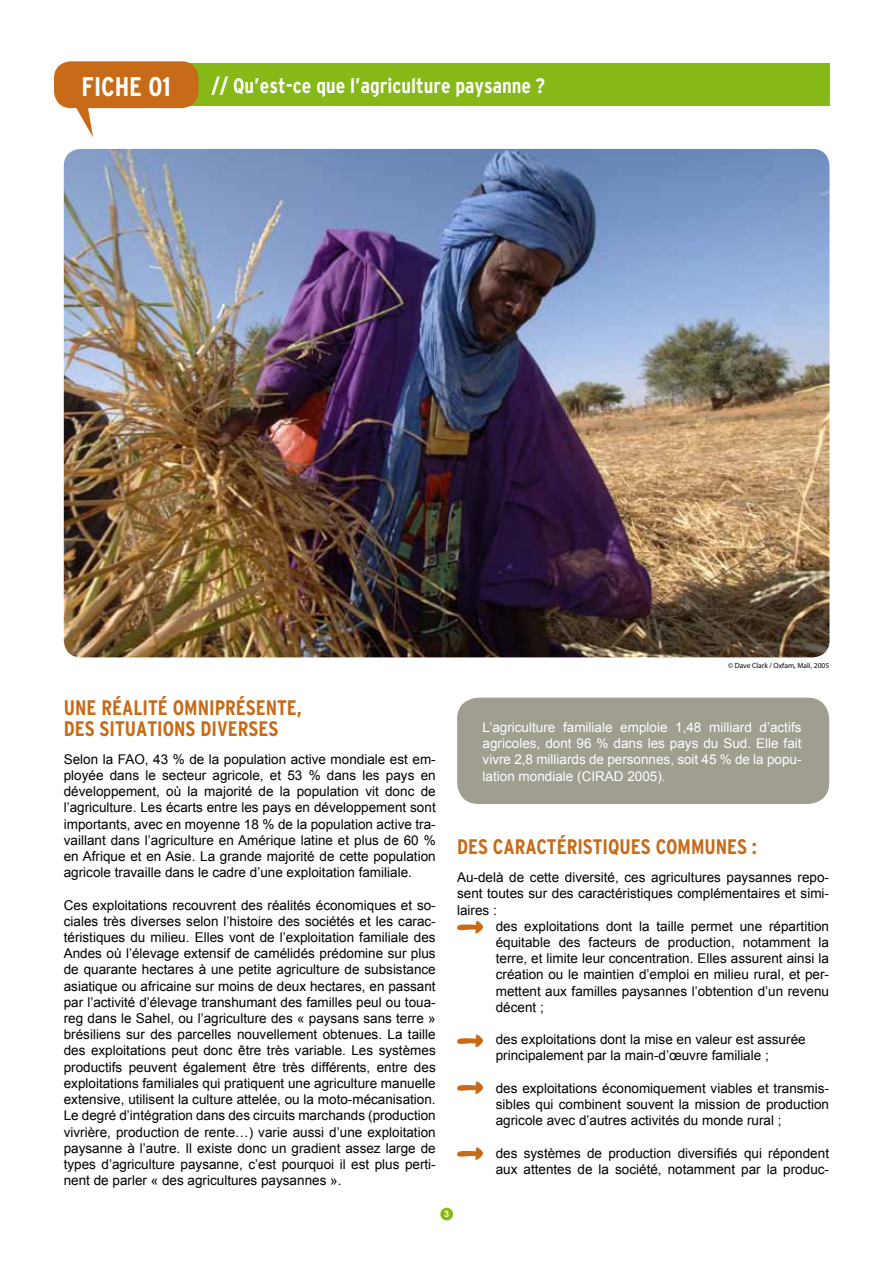
<style>
.page{position:relative;width:893px;height:1263px;background:#fff}
.page>*{position:absolute;margin:0;border:0;box-sizing:border-box;transform-origin:0 0}
.t1{font:700 condensed 27px "Interstate";color:#fff}
.t2{font:700 condensed 21px/21px "Interstate";color:#c76b18}
.t3{font:700 condensed 21px "Interstate";color:#fff}
.t4{font:13.5px/16.2px "Arial";color:#000;text-align:justify}
.t5{font:13.5px/16.2px "Arial";color:#fff;text-align:justify}
.t6{font:700 9px "Arial";color:#fff}
.t7{font:7.5px "Myriad Pro";color:#000}
</style>
<div class="page">
<div style="left:165px;top:64px;width:664px;height:42px;background:#86b918"></div>
<div style="left:54px;top:61px;width:145px;height:47px;background:#c76b18;border-radius:17px"></div>
<svg style="left:76px;top:108px;width:17px;height:29px"></svg>
<div style="left:457px;top:698px;width:372px;height:106px;background:#9f9e91;border-radius:21px"></div>
<svg style="left:457px;top:920px;width:26px;height:14px"></svg>
<svg style="left:457px;top:1034px;width:26px;height:14px"></svg>
<svg style="left:457px;top:1081px;width:26px;height:13px"></svg>
<svg style="left:457px;top:1147px;width:26px;height:13px"></svg>
<img style="left:64px;top:149px;width:765px;height:508px">
<div style="left:440px;top:1208px;width:13px;height:12px;background:#86b918;border-radius:50%"></div>
<h1 class="t1" style="left:82px;top:71px;width:91px">FICHE 01</h1>
<h2 class="t3" style="left:211px;top:74px;width:335px">// QU’EST-CE QUE L’AGRICULTURE PAYSANNE ?</h2>
<p class="t7" style="left:728px;top:661px;width:103px">© Dave Clark / Oxfam, Mali, 2005</p>
<h2 class="t2" style="left:64px;top:697px;width:240px">UNE RÉALITÉ OMNIPRÉSENTE,<br>DES SITUATIONS DIVERSES</h2>
<p class="t4" style="left:64px;top:751px;width:373px">Selon la FAO, 43 % de la population active mondiale est em&shy;ployée dans le secteur agricole, et 53 % dans les pays en développement, où la majorité de la population vit donc de l’agriculture. Les écarts entre les pays en développement sont importants, avec en moyenne 18 % de la population active tra&shy;vaillant dans l’agriculture en Amérique latine et plus de 60 % en Afrique et en Asie. La grande majorité de cette population agricole travaille dans le cadre d’une exploitation familiale.</p>
<p class="t4" style="left:64px;top:897px;width:373px">Ces exploitations recouvrent des réalités économiques et so&shy;ciales très diverses selon l’histoire des sociétés et les carac&shy;téristiques du milieu. Elles vont de l’exploitation familiale des Andes où l’élevage extensif de camélidés prédomine sur plus de quarante hectares à une petite agriculture de subsistance asiatique ou africaine sur moins de deux hectares, en passant par l’activité d’élevage transhumant des familles peul ou toua&shy;reg dans le Sahel, ou l’agriculture des « paysans sans terre » brésiliens sur des parcelles nouvellement obtenues. La taille des exploitations peut donc être très variable. Les systèmes productifs peuvent également être très différents, entre des exploitations familiales qui pratiquent une agriculture manuelle extensive, utilisent la culture attelée, ou la moto-mécanisation.<br>Le degré d’intégration dans des circuits marchands (production vivrière, production de rente…) varie aussi d’une exploitation paysanne à l’autre. Il existe donc un gradient assez large de types d’agriculture paysanne, c’est pourquoi il est plus perti&shy;nent de parler « des agricultures paysannes ».</p>
<p class="t5" style="left:483px;top:719px;width:320px">L’agriculture familiale emploie 1,48 milliard d’actifs agricoles, dont 96 % dans les pays du Sud. Elle fait vivre 2,8 milliards de personnes, soit 45 % de la popu&shy;lation mondiale (CIRAD 2005).</p>
<h2 class="t2" style="left:457px;top:835px;width:163px">DES CARACTÉRISTIQUES</h2>
<h2 class="t2" style="left:656px;top:835px;width:35px">COMMU</h2>
<h2 class="t2" style="left:716px;top:835px;width:43px">NES :</h2>
<p class="t4" style="left:457px;top:869px;width:373px">Au-delà de cette diversité, ces agricultures paysannes repo&shy;sent toutes sur des caractéristiques complémentaires et simi&shy;laires :</p>
<p class="t4" style="left:496px;top:918px;width:335px">des exploitations dont la taille permet une répartition équitable des facteurs de production, notamment la terre, et limite leur concentration. Elles assurent ainsi la création ou le maintien d’emploi en milieu rural, et per&shy;mettent aux familles paysannes l’obtention d’un revenu décent ;</p>
<p class="t4" style="left:496px;top:1031px;width:311px">des exploitations dont la mise en valeur est assurée principalement par la main-d’œuvre familiale ;</p>
<p class="t4" style="left:496px;top:1080px;width:335px">des exploitations économiquement viables et transmis&shy;sibles qui combinent souvent la mission de production agricole avec d’autres activités du monde rural ;</p>
<p class="t4" style="left:496px;top:1145px;width:335px">des systèmes de production diversifiés qui répondent aux attentes de la société, notamment par la produc-</p>
<p class="t6" style="left:444px;top:1208px;width:7px">3</p>
</div>
